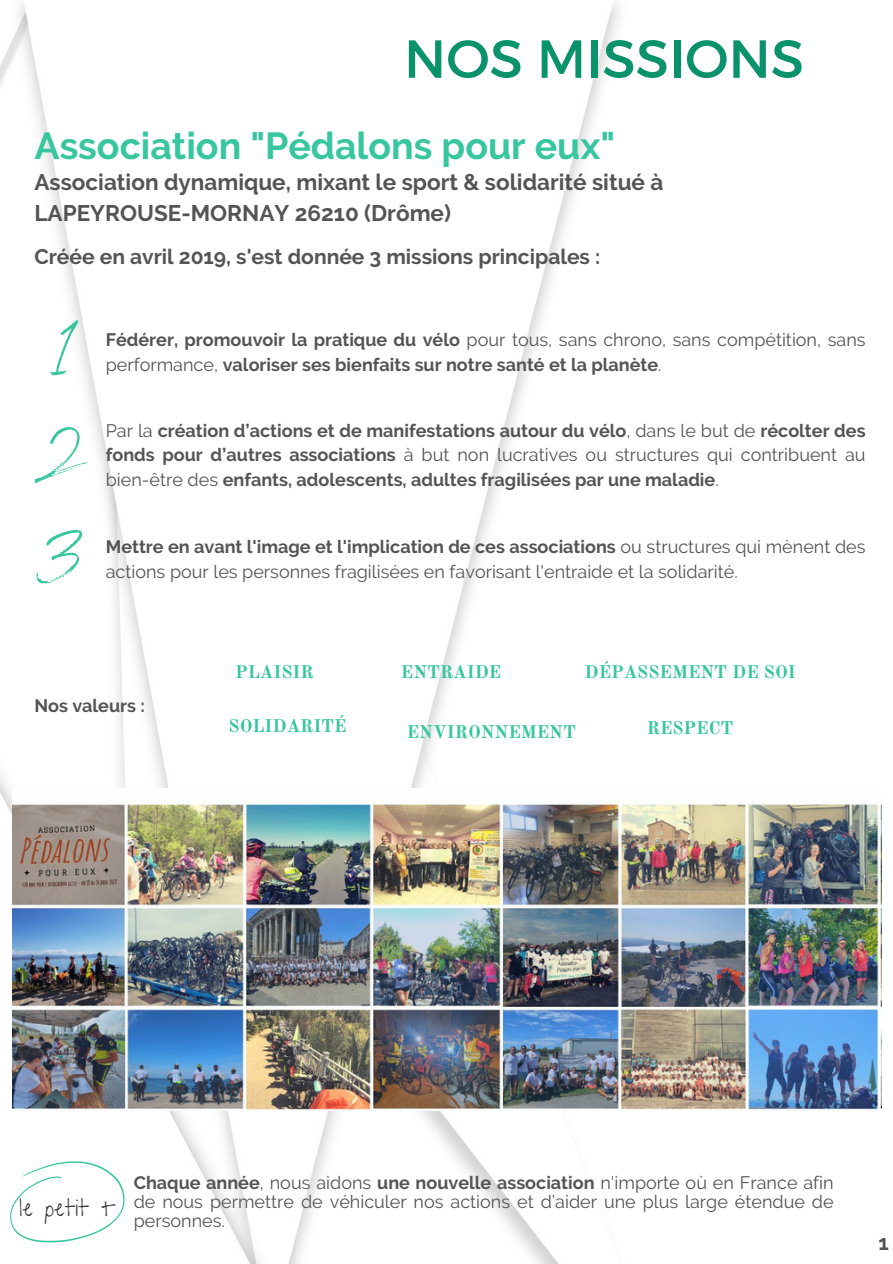
<style>
.page{position:relative;width:893px;height:1264px;background:#fff}
.page>*{position:absolute;margin:0;border:0;box-sizing:border-box;transform-origin:0 0}
.t1{font:75px "Benedict";color:#37c69f}
.t2{font:53.55px "Montserrat";color:#0a926d}
.t3{font:700 37.5px "Raleway";color:#37c69f}
.t4{font:24px "Give You Glory";color:#393536}
.t5{font:700 22.5px/31.5px "Raleway";color:#545454}
.t6{font:700 21px "Raleway";color:#545454}
.t7{font:700 18px/24.8px "Raleway";color:#545454;text-align:justify}
.t8{font:18px/19.2px "Raleway";color:#545454}
.t9{font:700 18px "Old Standard";color:#37c69f}
.s1{font-weight:400}
.s2{font-weight:700}
</style>
<div class="page">
<img style="left:0;top:3px;width:882px;height:1260px">
<svg style="left:10px;top:1161px;width:115px;height:81px"></svg>
<img style="left:12px;top:788px;width:869px;height:322px">
<p class="t2" style="left:404px;top:24px;width:401px">NOS MISSIONS</p>
<p class="t3" style="left:34px;top:124px;width:582px">Association "Pédalons pour eux"</p>
<p class="t5" style="left:34px;top:166px;width:630px">Association dynamique, mixant le sport &amp; solidarité situé à<br>LAPEYROUSE-MORNAY 26210 (Drôme)</p>
<p class="t6" style="left:34px;top:244px;width:567px">Créée en avril 2019, s'est donnée 3 missions principales :</p>
<p class="t1" style="left:51px;top:305px;width:29px">1</p>
<p class="t7" style="left:106px;top:327px;width:761px">Fédérer, promouvoir la pratique du vélo <span class="s1">pour tous, sans chrono, sans compétition, sans performance,</span> valoriser ses bienfaits sur notre santé et la planète<span class="s1">.</span></p>
<p class="t1" style="left:35px;top:412px;width:54px">2</p>
<p class="t1" style="left:36px;top:512px;width:47px">3</p>
<p class="t7" style="left:106px;top:418px;width:761px"><span class="s1">Par la</span> création d’actions et de manifestations autour du vélo<span class="s1">, dans le but de</span> récolter des fonds pour d’autres associations <span class="s1">à but non lucratives ou structures qui contribuent au bien-être des</span> enfants, adolescents, adultes fragilisées par une maladie<span class="s1">.</span></p>
<p class="t8" style="left:106px;top:534px;width:761px;line-height:24.8px"><span class="s2">Mettre en avant l'image et l'implication de ces associations</span> ou structures qui mènent des actions pour les personnes fragilisées en favorisant l'entraide et la solidarité.</p>
<p class="t9" style="left:235px;top:660px;width:80px">PLAISIR</p>
<p class="t9" style="left:401px;top:660px;width:102px">ENTRAIDE</p>
<p class="t9" style="left:584px;top:660px;width:213px">DÉPASSEMENT DE SOI</p>
<p class="t7" style="left:34px;top:693px;width:112px">Nos valeurs :</p>
<p class="t9" style="left:228px;top:714px;width:120px">SOLIDARITÉ</p>
<p class="t9" style="left:407px;top:720px;width:170px">ENVIRONNEMENT</p>
<p class="t9" style="left:646px;top:717px;width:88px">RESPECT</p>
<p class="t4" style="left:19px;top:1193px;width:98px">le petit +</p>
<p class="t8" style="left:134px;top:1172px;width:701px;text-align:justify"><span class="s2">Chaque année</span>, nous aidons <span class="s2">une nouvelle association</span> n'importe où en France afin de nous permettre de véhiculer nos actions et d’aider une plus large étendue de personnes.</p>
<p class="t6" style="left:878px;top:1229px;width:12px">1</p>
</div>
